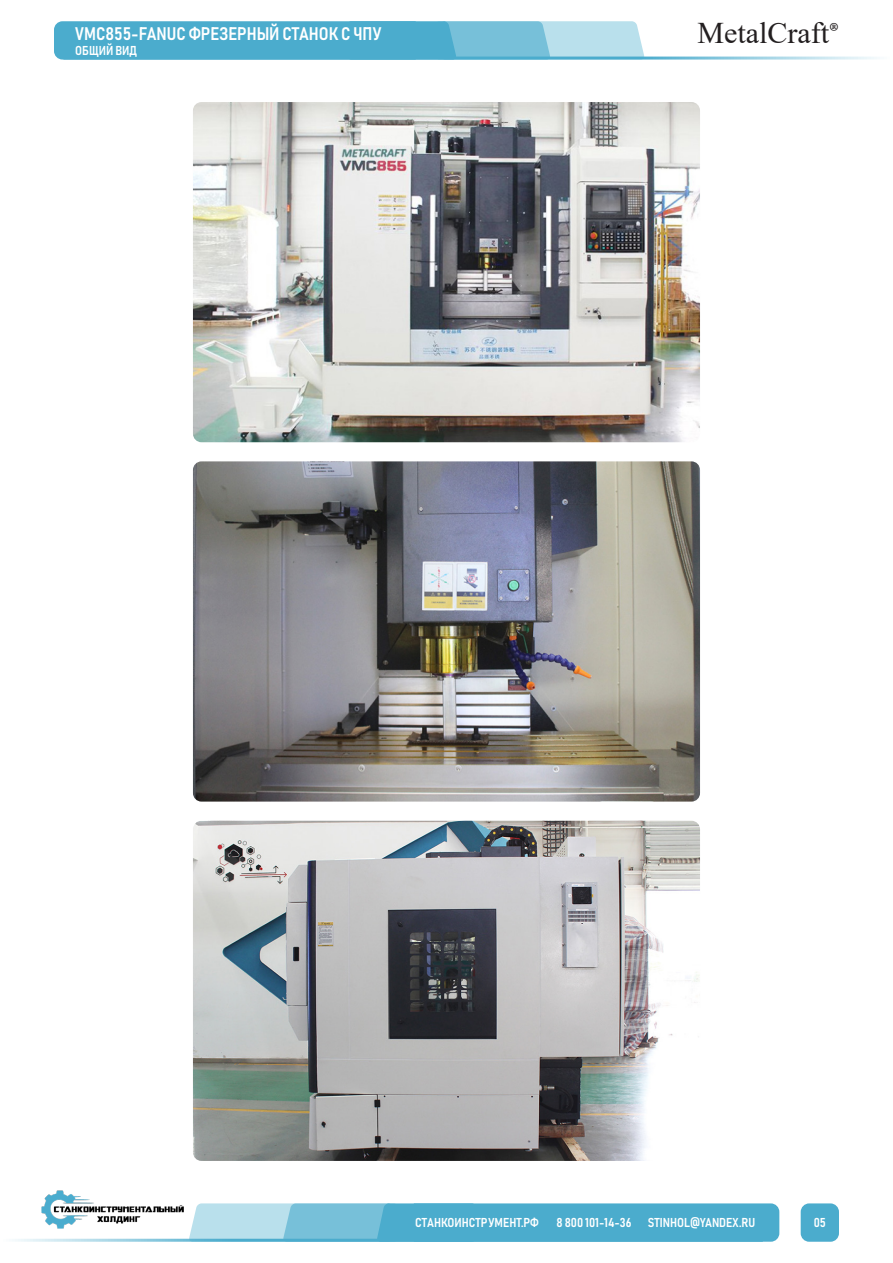
<style>
.page{position:relative;width:893px;height:1263px;background:#fff}
.page>*{position:absolute;margin:0;border:0;box-sizing:border-box;transform-origin:0 0}
.t1{font:30px "Times New Roman";color:#231f20}
.t2{font:18px "Bahnschrift";color:#fff}
.t3{font:12.75px "Bahnschrift";color:#fff}
.s1{font-family:"Adobe Hebrew"}
</style>
<div class="page">
<svg style="left:54px;top:21px;width:591px;height:39px;background:#65b8d4"></svg>
<hr style="left:63px;top:57px;width:830px;height:3px;background:#4baccd">
<div style="left:801px;top:1203px;width:38px;height:39px;background:#4baccd;border-radius:9px"></div>
<svg style="left:189px;top:1203px;width:590px;height:39px;background:#67b9d4"></svg>
<hr style="left:0;top:1239px;width:763px;height:3px;background:#4baccd">
<img style="left:41px;top:1190px;width:142px;height:38px">
<img style="left:193px;top:102px;width:507px;height:340px">
<img style="left:193px;top:821px;width:507px;height:340px">
<img style="left:193px;top:461px;width:507px;height:340px">
<p class="t2" style="left:75px;top:22px;width:308px">VMC855-FANUC ФРЕЗЕРНЫЙ СТАНОК С ЧПУ</p>
<p class="t3" style="left:75px;top:43px;width:63px">ОБЩИЙ ВИД</p>
<h1 class="t1" style="left:698px;top:12px;width:143px">MetalCraft<span class="s1">®</span></h1>
<p class="t3" style="left:415px;top:1215px;width:125px">СТАНКОИНСТРУМЕНТ.РФ</p>
<p class="t3" style="left:556px;top:1215px;width:76px">8 800 101-14-36</p>
<p class="t3" style="left:648px;top:1215px;width:109px">STINHOL@YANDEX.RU</p>
<p class="t3" style="left:814px;top:1215px;width:14px">05</p>
</div>
